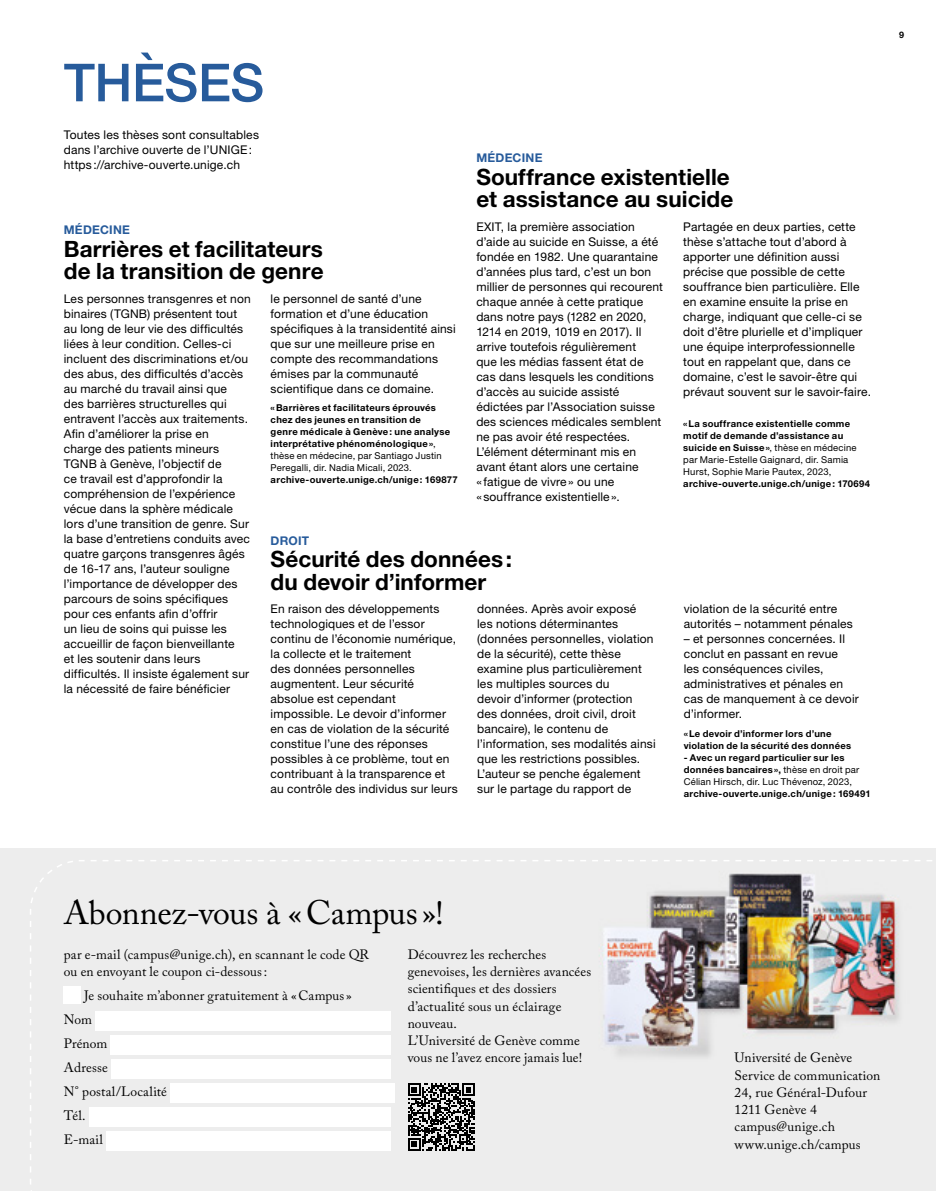
<style>
.page{position:relative;width:936px;height:1191px;background:#fff}
.page>*{position:absolute;margin:0;border:0;box-sizing:border-box;transform-origin:0 0}
.t1{font:500 52.5px "Helvetica Neue LT Std";letter-spacing:-.01em;color:#275b9b}
.t2{font:33.75px "Adobe Caslon Pro";letter-spacing:-.01em;color:#000}
.t3{font:700 22.5px/22.5px "Helvetica Neue LT Std";letter-spacing:.005em;color:#000}
.t4{font:13.5px/17.2px "Adobe Caslon Pro";letter-spacing:.01em;color:#000}
.t5{font:12px/15px "Helvetica Neue LT Std";letter-spacing:.015em;color:#000}
.t6{font:700 12px "Helvetica Neue LT Std";letter-spacing:.02em;color:#275b9b}
.t7{font:700 9.45px/12px "Helvetica Neue LT Std";letter-spacing:.03em;color:#000}
.t8{font:9.45px/12px "Helvetica Neue LT Std";letter-spacing:.02em;color:#000}
.t9{font:700 9px "Helvetica Neue LT Std";color:#000}
.s1{font-weight:400}
.s2{font-weight:700}
</style>
<div class="page">
<svg style="left:29px;top:859px;width:906px;height:332px;background:#e1dfdd"></svg>
<div style="left:64px;top:986px;width:17px;height:17px;background:#fff"></div>
<div style="left:95px;top:1011px;width:295px;height:19px;background:#fff"></div>
<div style="left:111px;top:1035px;width:279px;height:19px;background:#fff"></div>
<div style="left:111px;top:1059px;width:279px;height:19px;background:#fff"></div>
<div style="left:170px;top:1083px;width:225px;height:19px;background:#fff"></div>
<div style="left:89px;top:1107px;width:301px;height:19px;background:#fff"></div>
<div style="left:106px;top:1131px;width:284px;height:19px;background:#fff"></div>
<svg style="left:408px;top:1083px;width:67px;height:67px;background:#626262"></svg>
<h1 class="t1" style="left:64px;top:51px;width:202px">THÈSES</h1>
<p class="t5" style="left:64px;top:127px;width:197px">Toutes les thèses sont consultables dans l’archive ouverte de l’UNIGE: https ://archive-ouverte.unige.ch</p>
<p class="t6" style="left:476px;top:150px;width:66px">MÉDECINE</p>
<h3 class="t3" style="left:476px;top:165px;width:258px">Souffrance existentielle et assistance au suicide</h3>
<p class="t5" style="left:476px;top:219px;width:188px">EXIT, la première association d’aide au suicide en Suisse, a été fondée en 1982. Une quarantaine d’années plus tard, c’est un bon millier de personnes qui recourent chaque année à cette pratique dans notre pays (1282 en 2020,<br>1214 en 2019, 1019 en 2017). Il arrive toutefois régulièrement<br>que les médias fassent état de cas dans lesquels les conditions d’accès au suicide assisté édictées par l’Association suisse des sciences médicales semblent ne pas avoir été respectées.<br>L’élément déterminant mis en avant étant alors une certaine<br>« fatigue de vivre» ou une<br>« souffrance existentielle».</p>
<p class="t5" style="left:683px;top:219px;width:189px">Partagée en deux parties, cette thèse s’attache tout d’abord à apporter une définition aussi précise que possible de cette souffrance bien particulière. Elle en examine ensuite la prise en charge, indiquant que celle-ci se doit d’être plurielle et d’impliquer une équipe interprofessionnelle tout en rappelant que, dans ce domaine, c’est le savoir-être qui prévaut souvent sur le savoir-faire.</p>
<p class="t6" style="left:64px;top:222px;width:66px">MÉDECINE</p>
<h3 class="t3" style="left:64px;top:237px;width:261px">Barrières et facilitateurs de la transition de genre</h3>
<p class="t5" style="left:64px;top:290px;width:188px">Les personnes transgenres et non binaires (TGNB) présentent tout au long de leur vie des difficultés liées à leur condition. Celles-ci incluent des discriminations et/ou des abus, des difficultés d’accès au marché du travail ainsi que<br>des barrières structurelles qui entravent l’accès aux traitements.<br>Afin d’améliorer la prise en<br>charge des patients mineurs<br>TGNB à Genève, l’objectif de<br>ce travail est d’approfondir la compréhension de l’expérience vécue dans la sphère médicale lors d’une transition de genre. Sur la base d’entretiens conduits avec quatre garçons transgenres âgés de 16-17 ans, l’auteur souligne l’importance de développer des parcours de soins spécifiques pour ces enfants afin d’offrir<br>un lieu de soins qui puisse les accueillir de façon bienveillante<br>et les soutenir dans leurs difficultés. Il insiste également sur la nécessité de faire bénéficier</p>
<p class="t5" style="left:270px;top:290px;width:187px">le personnel de santé d’une formation et d’une éducation spécifiques à la transidentité ainsi que sur une meilleure prise en compte des recommandations émises par la communauté scientifique dans ce domaine.</p>
<p class="t7" style="left:270px;top:401px;width:181px">« Barrières et facilitateurs éprouvés chez des jeunes en transition de genre médicale à Genève: une analyse interprétative phénoménologique»<span class="s1">, thèse en médecine, par Santiago Justin Peregalli, dir. Nadia Micali, 2023.</span></p>
<p class="t7" style="left:270px;top:473px;width:188px">archive-ouverte.unige.ch/unige: 169877</p>
<p class="t8" style="left:683px;top:417px;width:175px"><span class="s2">«La souffrance existentielle comme motif de demande d’assistance au suicide en Suisse»</span>, thèse en médecine par Marie-Estelle Gaignard, dir. Samia Hurst, Sophie Marie Pautex, 2023,</p>
<p class="t7" style="left:683px;top:477px;width:188px">archive-ouverte.unige.ch/unige: 170694</p>
<p class="t6" style="left:270px;top:533px;width:40px">DROIT</p>
<h3 class="t3" style="left:270px;top:547px;width:243px">Sécurité des données: du devoir d’informer</h3>
<p class="t5" style="left:270px;top:601px;width:189px">En raison des développements technologiques et de l’essor continu de l’économie numérique, la collecte et le traitement<br>des données personnelles augmentent. Leur sécurité absolue est cependant impossible. Le devoir d’informer en cas de violation de la sécurité constitue l’une des réponses possibles à ce problème, tout en contribuant à la transparence et au contrôle des individus sur leurs</p>
<p class="t5" style="left:477px;top:601px;width:180px">données. Après avoir exposé<br>les notions déterminantes (données personnelles, violation de la sécurité), cette thèse examine plus particulièrement les multiples sources du<br>devoir d’informer (protection<br>des données, droit civil, droit bancaire), le contenu de l’information, ses modalités ainsi que les restrictions possibles.<br>L’auteur se penche également sur le partage du rapport de</p>
<p class="t5" style="left:683px;top:601px;width:171px">violation de la sécurité entre autorités – notamment pénales</p>
<p class="t5" style="left:683px;top:631px;width:177px">– et personnes concernées. Il conclut en passant en revue<br>les conséquences civiles, administratives et pénales en cas de manquement à ce devoir d’informer.</p>
<p class="t7" style="left:683px;top:727px;width:169px">«Le devoir d’informer lors d’une violation de la sécurité des données</p>
<p class="t8" style="left:683px;top:751px;width:177px"><span class="s2">- Avec un regard particulier sur les données bancaires»,</span> thèse en droit par<br>Célian Hirsch, dir. Luc Thévenoz, 2023,</p>
<p class="t7" style="left:683px;top:787px;width:188px">archive-ouverte.unige.ch/unige: 169491</p>
<p class="t9" style="left:899px;top:30px;width:7px">9</p>
<h2 class="t2" style="left:64px;top:893px;width:381px">Abonnez-vous à «Campus »!</h2>
<p class="t4" style="left:64px;top:945px;width:307px">par e-mail (campus@unige.ch), en scannant le code QR ou en envoyant le coupon ci-dessous:</p>
<p class="t4" style="left:64px;top:983px;width:289px;line-height:24px;text-indent:20px">Je souhaite m’abonner gratuitement à «Campus »<br>Nom<br>Prénom<br>Adresse<br>N° postal/Localité<br>Tél.<br>E-mail</p>
<p class="t4" style="left:407px;top:945px;width:185px">Découvrez les recherches genevoises, les dernières avancées scientifiques et des dossiers d’actualité sous un éclairage nouveau.<br>L’Université de Genève comme vous ne l’avez encore jamais lue!</p>
<p class="t4" style="left:734px;top:1049px;width:147px">Université de Genève<br>Service de communication<br>24, rue Général-Dufour<br>1211 Genève 4 campus@unige.ch www.unige.ch/campus</p>
</div>
